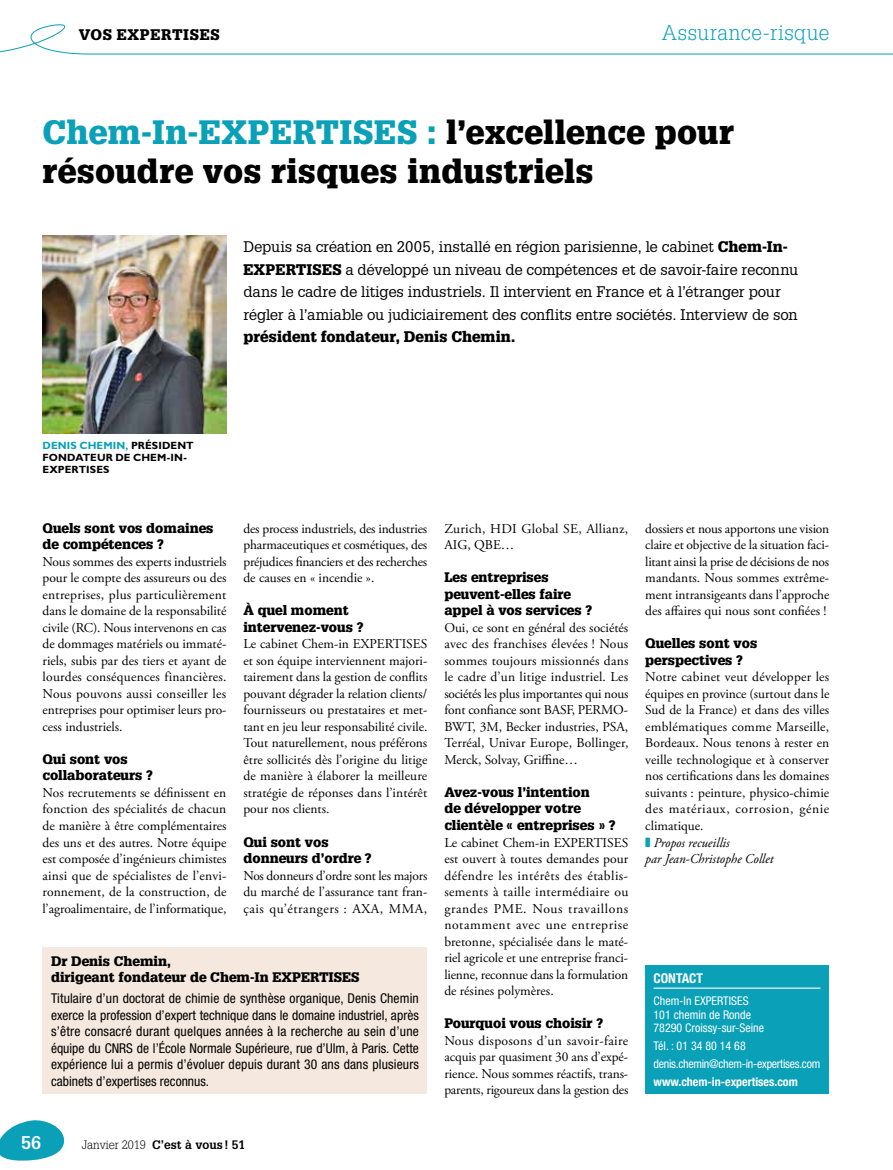
<style>
.page{position:relative;width:893px;height:1170px;background:#fff}
.page>*{position:absolute;margin:0;border:0;box-sizing:border-box;transform-origin:0 0}
.T1{font:900 33px/39px "Glypha LT Std";letter-spacing:.015em;color:#000}
.t1{font:300 21px "Glypha LT Std";letter-spacing:.03em;color:#09a0b8}
.t2{font:700 18px "Glypha LT Std";color:#fff}
.Chapo{font:15px/22.5px "Glypha LT Std";letter-spacing:-.01em;color:#000}
.t3{font:900 15px "Glypha LT Std";letter-spacing:.045em;color:#000}
.Body{font:13.5px/16.5px "Adobe Garamond Pro";color:#000;text-align:justify}
.N2{font:condensed 13.5px/16.5px "Helvetica Neue LT Std";color:#000;text-align:justify}
.Question___inter{font:900 13.5px/16.5px "Glypha LT Std";color:#000}
.N1{font:900 13.5px/16.5px "Glypha LT Std";color:#000}
.t4{font:italic 13.5px/16.5px "Adobe Garamond Pro";color:#000}
.Body-2{font:13.5px/16.5px "Adobe Garamond Pro";letter-spacing:.02em;color:#000}
.N1-2{font:700 condensed 13.5px "Helvetica Neue LT Std";color:#fff}
.N2-2{font:condensed 12px/13.5px "Helvetica Neue LT Std";color:#fff}
.N2-3{font:condensed 12px "Helvetica Neue LT Std";letter-spacing:-.02em;color:#fff}
.N2-4{font:700 condensed 12px "Helvetica Neue LT Std";color:#fff}
.t5{font:700 12px "Glypha LT Std";color:#000}
.Legende{font:700 10.5px/12px "Gill Sans Std";letter-spacing:.015em;color:#000}
.s1{color:#09a0b8}
.s2{font-weight:900}
.s3{font-weight:300}
</style>
<div class="page">
<svg style="left:0;top:1120px;width:64px;height:41px"></svg>
<svg style="left:0;top:24px;width:893px;height:31px"></svg>
<div style="left:43px;top:947px;width:384px;height:147px;background:#f5e9df"></div>
<div style="left:645px;top:965px;width:184px;height:129px;background:#09a0b8"></div>
<hr style="left:654px;top:987px;width:166px;height:1px;background:#fff">
<img style="left:43px;top:236px;width:183px;height:198px">
<p class="t3" style="left:79px;top:25px;width:142px">VOS EXPERTISES</p>
<h2 class="t1" style="left:662px;top:20px;width:169px">Assurance-risque</h2>
<p class="T1" style="left:43px;top:113px;width:693px"><span class="s1">Chem-In-EXPERTISES :</span> l’excellence pour résoudre vos risques industriels</p>
<p class="Legende" style="left:43px;top:440px;width:153px"><span class="s1">DENIS CHEMIN,</span> PRÉSIDENT<br>FONDATEUR DE CHEM-IN-<br>EXPERTISES</p>
<p class="Chapo" style="left:243px;top:235px;width:556px">Depuis sa création en 2005, installé en région parisienne, le cabinet <span class="s2">Chem-In-EXPERTISES</span> a développé un niveau de compétences et de savoir-faire reconnu dans le cadre de litiges industriels. Il intervient en France et à l’étranger pour régler à l’amiable ou judiciairement des conflits entre sociétés. Interview de son <span class="s2">président fondateur, Denis Chemin.</span></p>
<p class="Question___inter" style="left:43px;top:519px;width:173px">Quels sont vos domaines de compétences ?</p>
<p class="Body" style="left:43px;top:553px;width:186px">Nous sommes des experts industriels pour le compte des assureurs ou des entreprises, plus particulièrement dans le domaine de la responsabilité civile (RC). Nous intervenons en cas de dommages matériels ou immaté&shy;riels, subis par des tiers et ayant de lourdes conséquences financières.<br>Nous pouvons aussi conseiller les entreprises pour optimiser leurs pro&shy;cess industriels.</p>
<p class="Question___inter" style="left:43px;top:750px;width:112px">Qui sont vos collaborateurs ?</p>
<p class="Body" style="left:43px;top:784px;width:186px">Nos recrutements se définissent en fonction des spécialités de chacun de manière à être complémentaires des uns et des autres. Notre équipe est composée d’ingénieurs chimistes ainsi que de spécialistes de l’envi&shy;ronnement, de la construction, de l’agroalimentaire, de l’informatique,</p>
<p class="Body" style="left:243px;top:520px;width:185px">des process industriels, des industries pharmaceutiques et cosmétiques, des préjudices financiers et des recherches de causes en « incendie ».</p>
<p class="Question___inter" style="left:243px;top:602px;width:122px">À quel moment intervenez-vous ?</p>
<p class="Body" style="left:243px;top:636px;width:186px">Le cabinet Chem-in EXPERTISES et son équipe interviennent majori&shy;tairement dans la gestion de conflits pouvant dégrader la relation clients/ fournisseurs ou prestataires et met&shy;tant en jeu leur responsabilité civile.<br>Tout naturellement, nous préférons être sollicités dès l’origine du litige de manière à élaborer la meilleure stratégie de réponses dans l’intérêt pour nos clients.</p>
<p class="Question___inter" style="left:243px;top:833px;width:130px">Qui sont vos donneurs d’ordre ?</p>
<p class="Body" style="left:243px;top:867px;width:185px">Nos donneurs d’ordre sont les majors du marché de l’assurance tant fran&shy;çais qu’étrangers : AXA, MMA,</p>
<p class="N1" style="left:51px;top:952px;width:310px">Dr Denis Chemin,<br>dirigeant fondateur de Chem-In EXPERTISES</p>
<p class="N2" style="left:51px;top:989px;width:370px">Titulaire d’un doctorat de chimie de synthèse organique, Denis Chemin exerce la profession d’expert technique dans le domaine industriel, après s’être consacré durant quelques années à la recherche au sein d’une équipe du CNRS de l’École Normale Supérieure, rue d’Ulm, à Paris. Cette expérience lui a permis d’évoluer depuis durant 30 ans dans plusieurs cabinets d’expertises reconnus.</p>
<h3 class="t2" style="left:21px;top:1130px;width:22px">56</h3>
<p class="t5" style="left:82px;top:1136px;width:165px"><span class="s3">Janvier 2019</span> C’est à vous ! 51</p>
<p class="Body-2" style="left:444px;top:520px;width:185px">Zurich, HDI Global SE, Allianz,<br>AIG, QBE…</p>
<p class="Question___inter" style="left:444px;top:569px;width:149px">Les entreprises peuvent-elles faire appel à vos services ?</p>
<p class="Body" style="left:444px;top:619px;width:186px">Oui, ce sont en général des sociétés avec des franchises élevées ! Nous sommes toujours missionnés dans le cadre d’un litige industriel. Les sociétés les plus importantes qui nous font confiance sont BASF, PERMO-BWT, 3M, Becker industries, PSA, Terréal, Univar Europe, Bollinger, Merck, Solvay, Griffine…</p>
<p class="Question___inter" style="left:444px;top:783px;width:173px">Avez-vous l’intention<br>de développer votre clientèle « entreprises » ?</p>
<p class="Body" style="left:444px;top:834px;width:186px">Le cabinet Chem-in EXPERTISES est ouvert à toutes demandes pour défendre les intérêts des établis&shy;sements à taille intermédiaire ou grandes PME. Nous travaillons notamment avec une entreprise bretonne, spécialisée dans le maté&shy;riel agricole et une entreprise franci&shy;lienne, reconnue dans la formulation de résines polymères.</p>
<p class="Question___inter" style="left:444px;top:1014px;width:160px">Pourquoi vous choisir ?</p>
<p class="Body" style="left:444px;top:1032px;width:186px">Nous disposons d’un savoir-faire acquis par quasiment 30 ans d’expé&shy;rience. Nous sommes réactifs, trans&shy;parents, rigoureux dans la gestion des</p>
<p class="Body" style="left:645px;top:520px;width:186px">dossiers et nous apportons une vision claire et objective de la situation faci&shy;litant ainsi la prise de décisions de nos mandants. Nous sommes extrême&shy;ment intransigeants dans l’approche des affaires qui nous sont confiées !</p>
<p class="Question___inter" style="left:645px;top:635px;width:114px">Quelles sont vos perspectives ?</p>
<p class="Body" style="left:645px;top:669px;width:186px">Notre cabinet veut développer les équipes en province (surtout dans le Sud de la France) et dans des villes emblématiques comme Marseille, Bordeaux. Nous tenons à rester en veille technologique et à conserver nos certifications dans les domaines suivants : peinture, physico-chimie des matériaux, corrosion, génie climatique.</p>
<p class="t4" style="left:645px;top:834px;width:130px"><span class="s1">❚</span> Propos recueillis<br>par Jean-Christophe Collet</p>
<p class="N1-2" style="left:654px;top:970px;width:51px">CONTACT</p>
<p class="N2-2" style="left:654px;top:994px;width:112px">Chem-In EXPERTISES<br>101 chemin de Ronde<br>78290 Croissy-sur-Seine</p>
<p class="N2-2" style="left:654px;top:1038px;width:94px">Tél. : 01 34 80 14 68</p>
<p class="N2-3" style="left:654px;top:1056px;width:168px">denis.chemin@chem-in-expertises.com</p>
<p class="N2-4" style="left:654px;top:1073px;width:146px">www.chem-in-expertises.com</p>
</div>
